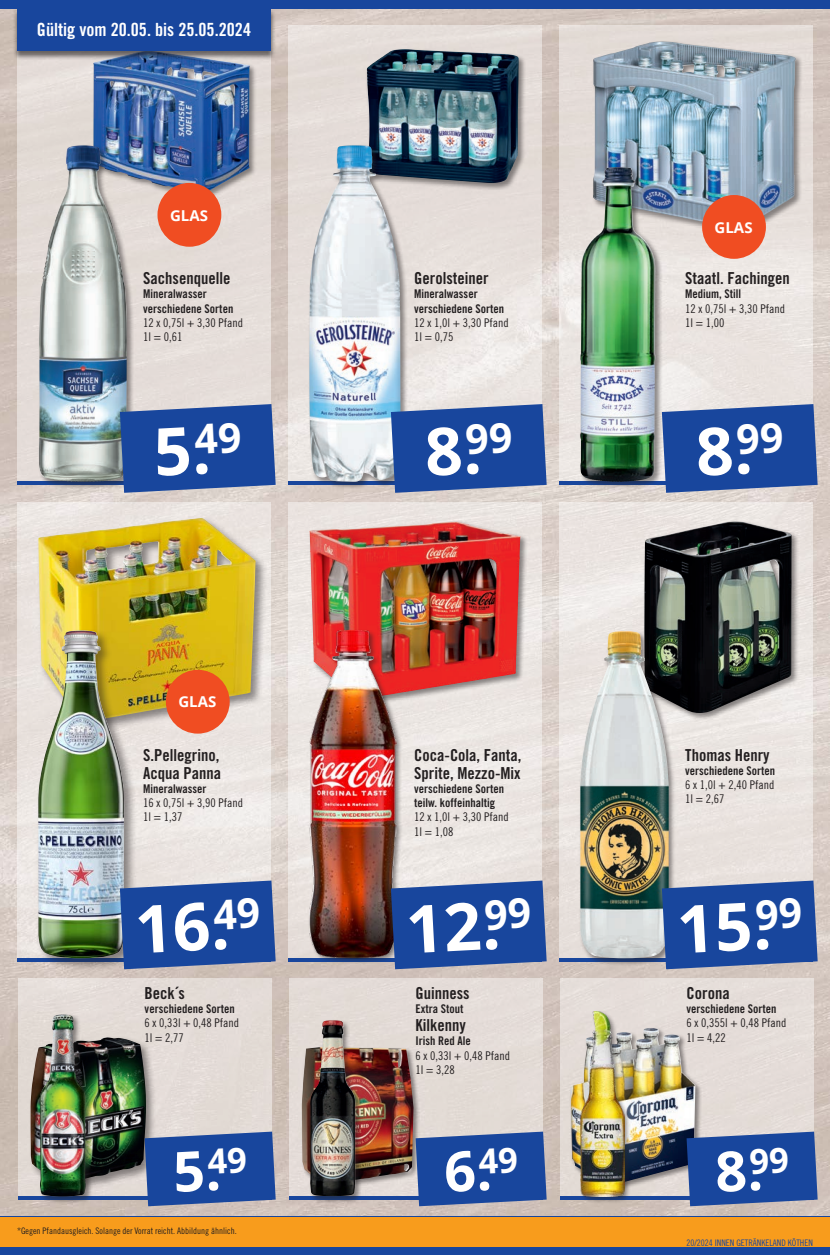
<style>
.page{position:relative;width:830px;height:1255px;background:#fff}
.page>*{position:absolute;margin:0;border:0;box-sizing:border-box;transform-origin:0 0}
.t1{font:700 66px "Open Sans";color:#fff}
.t2{font:700 55.5px "Open Sans";color:#fff}
.t3{font:18.15px "Trade Gothic LT Std Bd Cn 20";color:#fff}
.t4{font:16.5px/18px "Trade Gothic LT Std Bd Cn 20";color:#231f20}
.t5{font:700 15px "Open Sans";color:#fff}
.t6{font:12px/14.2px "Trade Gothic LT Std Cn 18";color:#231f20}
.t7{font:12px/14.2px "Trade Gothic LT Std Bd Cn 20";color:#231f20}
.t8{font:9px "Trade Gothic LT Std Cn 18";color:#231f20}
.t9{font:9px "Trade Gothic LT Std Cn 18";color:#18469d}
</style>
<div class="page">
<img style="left:0;top:9px;width:829px;height:1207px">
<div style="left:0;top:1216px;width:829px;height:38px;background:#18469d"></div>
<div style="left:0;top:1216px;width:829px;height:30px;background:#f89c1c"></div>
<div style="left:0;top:0;width:829px;height:9px;background:#18469d"></div>
<div style="left:558px;top:502px;width:254px;height:459px;background:#ebe4e1"></div>
<div style="left:558px;top:26px;width:254px;height:459px;background:#e9e3e0"></div>
<hr style="left:558px;top:482px;width:254px;height:3px;background:#18469d">
<div style="left:591px;top:40px;width:211px;height:195px;background:#231f20;opacity:.5"></div>
<img style="left:592px;top:41px;width:203px;height:186px">
<div style="left:701px;top:195px;width:64px;height:64px;background:#f04d22;border-radius:50%"></div>
<svg style="left:661px;top:404px;width:156px;height:89px;background:#2e56a3"></svg>
<div style="left:579px;top:166px;width:83px;height:323px;background:#231f20;opacity:.5"></div>
<img style="left:597px;top:167px;width:22px;height:68px">
<div style="left:17px;top:26px;width:254px;height:459px;background:#e5dcd8"></div>
<div style="left:288px;top:26px;width:253px;height:459px;background:linear-gradient(to bottom,#e2d9d5,#eee9e6)"></div>
<div style="left:92px;top:48px;width:165px;height:154px;background:#231f20;opacity:.5"></div>
<img style="left:93px;top:60px;width:157px;height:135px">
<div style="left:365px;top:48px;width:160px;height:142px;background:#231f20;opacity:.5"></div>
<img style="left:366px;top:49px;width:152px;height:134px">
<hr style="left:17px;top:482px;width:254px;height:3px;background:#18469d">
<hr style="left:288px;top:482px;width:253px;height:3px;background:#18469d">
<div style="left:38px;top:144px;width:96px;height:345px;background:#231f20;opacity:.5"></div>
<img style="left:39px;top:145px;width:59px;height:337px">
<div style="left:308px;top:144px;width:100px;height:345px;background:#231f20;opacity:.5"></div>
<img style="left:309px;top:145px;width:91px;height:337px">
<svg style="left:120px;top:404px;width:155px;height:89px;background:#2c55a1"></svg>
<svg style="left:390px;top:404px;width:156px;height:89px;background:#2e56a3"></svg>
<div style="left:17px;top:502px;width:254px;height:459px;background:#ebe6e2"></div>
<hr style="left:17px;top:958px;width:254px;height:3px;background:#18469d">
<div style="left:36px;top:516px;width:231px;height:218px;background:#231f20;opacity:.5"></div>
<img style="left:38px;top:518px;width:217px;height:204px">
<div style="left:166px;top:669px;width:63px;height:64px;background:#f04d22;border-radius:50%"></div>
<div style="left:36px;top:627px;width:101px;height:343px;background:#231f20;opacity:.5"></div>
<img style="left:38px;top:630px;width:86px;height:328px">
<svg style="left:120px;top:880px;width:155px;height:89px;background:#2c54a1"></svg>
<div style="left:642px;top:520px;width:156px;height:200px;background:#231f20;opacity:.5"></div>
<img style="left:644px;top:521px;width:148px;height:192px">
<div style="left:288px;top:502px;width:253px;height:459px;background:#ece6e3"></div>
<hr style="left:288px;top:958px;width:253px;height:3px;background:#18469d">
<hr style="left:558px;top:958px;width:254px;height:3px;background:#18469d">
<div style="left:308px;top:520px;width:219px;height:187px;background:#231f20;opacity:.5"></div>
<img style="left:309px;top:521px;width:211px;height:178px">
<div style="left:308px;top:628px;width:96px;height:336px;background:#231f20;opacity:.5"></div>
<img style="left:309px;top:630px;width:87px;height:328px">
<svg style="left:390px;top:880px;width:156px;height:89px;background:#2b539f"></svg>
<div style="left:157px;top:183px;width:64px;height:64px;background:#f04d22;border-radius:50%"></div>
<div style="left:18px;top:978px;width:254px;height:221px;background:#e3dbd7"></div>
<div style="left:289px;top:978px;width:254px;height:221px;background:#e3dbd7"></div>
<div style="left:560px;top:978px;width:253px;height:221px;background:#e5dcd8"></div>
<hr style="left:18px;top:1196px;width:254px;height:3px;background:#18469d">
<hr style="left:289px;top:1196px;width:254px;height:3px;background:#18469d">
<hr style="left:560px;top:1196px;width:253px;height:3px;background:#18469d">
<div style="left:29px;top:1035px;width:128px;height:160px;background:#231f20;opacity:.5"></div>
<img style="left:31px;top:1037px;width:115px;height:147px">
<div style="left:39px;top:1012px;width:54px;height:192px;background:#231f20;opacity:.5"></div>
<img style="left:40px;top:1014px;width:46px;height:182px">
<div style="left:300px;top:1046px;width:120px;height:145px;background:#231f20;opacity:.5"></div>
<img style="left:301px;top:1047px;width:112px;height:137px">
<div style="left:309px;top:1019px;width:54px;height:184px;background:#231f20;opacity:.5"></div>
<img style="left:310px;top:1020px;width:45px;height:175px">
<svg style="left:144px;top:1131px;width:131px;height:75px;background:#2d54a1"></svg>
<svg style="left:415px;top:1131px;width:131px;height:75px;background:#2d55a1"></svg>
<div style="left:569px;top:1026px;width:132px;height:164px;background:#231f20;opacity:.5"></div>
<img style="left:570px;top:1027px;width:125px;height:157px">
<div style="left:579px;top:1009px;width:51px;height:194px;background:#231f20;opacity:.5"></div>
<img style="left:580px;top:1011px;width:43px;height:185px">
<svg style="left:686px;top:1131px;width:131px;height:75px;background:#2b53a0"></svg>
<div style="left:578px;top:629px;width:98px;height:336px;background:#231f20;opacity:.5"></div>
<img style="left:580px;top:631px;width:88px;height:327px">
<svg style="left:661px;top:880px;width:156px;height:89px;background:#2c54a1"></svg>
<div style="left:12px;top:8px;width:263px;height:52px;background:#231f20;opacity:.65"></div>
<div style="left:17px;top:9px;width:254px;height:42px;background:#18469d"></div>
<h3 class="t3" style="left:37px;top:19px;width:215px">Gültig vom 20.05. bis 25.05.2024</h3>
<p class="t5" style="left:170px;top:204px;width:39px">GLAS</p>
<h3 class="t4" style="left:143px;top:269px;width:89px">Sachsenquelle</h3>
<p class="t7" style="left:143px;top:287px;width:91px">Mineralwasser verschiedene Sorten</p>
<p class="t6" style="left:143px;top:315px;width:101px">12 x 0,75l + 3,30 Pfand<br>1l = 0,61</p>
<h3 class="t4" style="left:414px;top:269px;width:76px">Gerolsteiner</h3>
<p class="t7" style="left:414px;top:287px;width:91px">Mineralwasser verschiedene Sorten</p>
<p class="t6" style="left:414px;top:315px;width:96px">12 x 1,0l + 3,30 Pfand<br>1l = 0,75</p>
<h1 class="t1" style="left:151px;top:405px;width:90px;rotate:-3deg">5.<sup>49</sup></h1>
<h1 class="t1" style="left:422px;top:405px;width:90px;rotate:-3deg">8.<sup>99</sup></h1>
<p class="t5" style="left:178px;top:691px;width:39px">GLAS</p>
<h3 class="t4" style="left:143px;top:745px;width:79px">S.Pellegrino,<br>Acqua Panna</h3>
<p class="t7" style="left:143px;top:781px;width:65px">Mineralwasser</p>
<p class="t6" style="left:143px;top:795px;width:101px">16 x 0,75l + 3,90 Pfand<br>1l = 1,37</p>
<h1 class="t1" style="left:132px;top:882px;width:127px;rotate:-3deg">16.<sup>49</sup></h1>
<h3 class="t4" style="left:145px;top:983px;width:42px">Beck´s</h3>
<p class="t7" style="left:145px;top:1001px;width:91px">verschiedene Sorten</p>
<p class="t6" style="left:145px;top:1015px;width:96px">6 x 0,33l + 0,48 Pfand<br>1l = 2,77</p>
<h3 class="t4" style="left:414px;top:745px;width:109px">Coca-Cola, Fanta,<br>Sprite, Mezzo-Mix</h3>
<p class="t7" style="left:414px;top:781px;width:91px">verschiedene Sorten teilw. koffeinhaltig</p>
<p class="t6" style="left:414px;top:809px;width:96px">12 x 1,0l + 3,30 Pfand<br>1l = 1,08</p>
<h1 class="t1" style="left:403px;top:882px;width:127px;rotate:-3deg">12.<sup>99</sup></h1>
<h3 class="t4" style="left:415px;top:983px;width:56px">Guinness</h3>
<p class="t7" style="left:415px;top:1001px;width:49px">Extra Stout</p>
<h3 class="t4" style="left:415px;top:1016px;width:52px">Kilkenny</h3>
<p class="t7" style="left:415px;top:1033px;width:57px">Irish Red Ale</p>
<p class="t6" style="left:415px;top:1048px;width:96px">6 x 0,33l + 0,48 Pfand<br>1l = 3,28</p>
<p class="t5" style="left:714px;top:217px;width:39px">GLAS</p>
<h3 class="t4" style="left:685px;top:269px;width:106px">Staatl. Fachingen</h3>
<p class="t7" style="left:685px;top:287px;width:57px">Medium, Still</p>
<p class="t6" style="left:685px;top:301px;width:101px">12 x 0,75l + 3,30 Pfand<br>1l = 1,00</p>
<h1 class="t1" style="left:693px;top:405px;width:90px;rotate:-3deg">8.<sup>99</sup></h1>
<h3 class="t4" style="left:685px;top:745px;width:86px">Thomas Henry</h3>
<p class="t7" style="left:685px;top:763px;width:91px">verschiedene Sorten</p>
<p class="t6" style="left:685px;top:777px;width:91px">6 x 1,0l + 2,40 Pfand<br>1l = 2,67</p>
<h1 class="t1" style="left:674px;top:882px;width:127px;rotate:-3deg">15.<sup>99</sup></h1>
<h3 class="t4" style="left:686px;top:983px;width:45px">Corona</h3>
<p class="t7" style="left:686px;top:1001px;width:91px">verschiedene Sorten</p>
<p class="t6" style="left:686px;top:1015px;width:101px">6 x 0,355l + 0,48 Pfand<br>1l = 4,22</p>
<h2 class="t2" style="left:171px;top:1132px;width:76px;rotate:-3deg">5.<sup>49</sup></h2>
<h2 class="t2" style="left:442px;top:1132px;width:76px;rotate:-3deg">6.<sup>49</sup></h2>
<h2 class="t2" style="left:712px;top:1132px;width:76px;rotate:-3deg">8.<sup>99</sup></h2>
<p class="t8" style="left:17px;top:1225px;width:221px">*Gegen Pfandausgleich. Solange der Vorrat reicht. Abbildung ähnlich.</p>
<p class="t9" style="left:686px;top:1237px;width:128px">20/2024 INNEN GETRÄNKELAND KÖTHEN</p>
</div>
